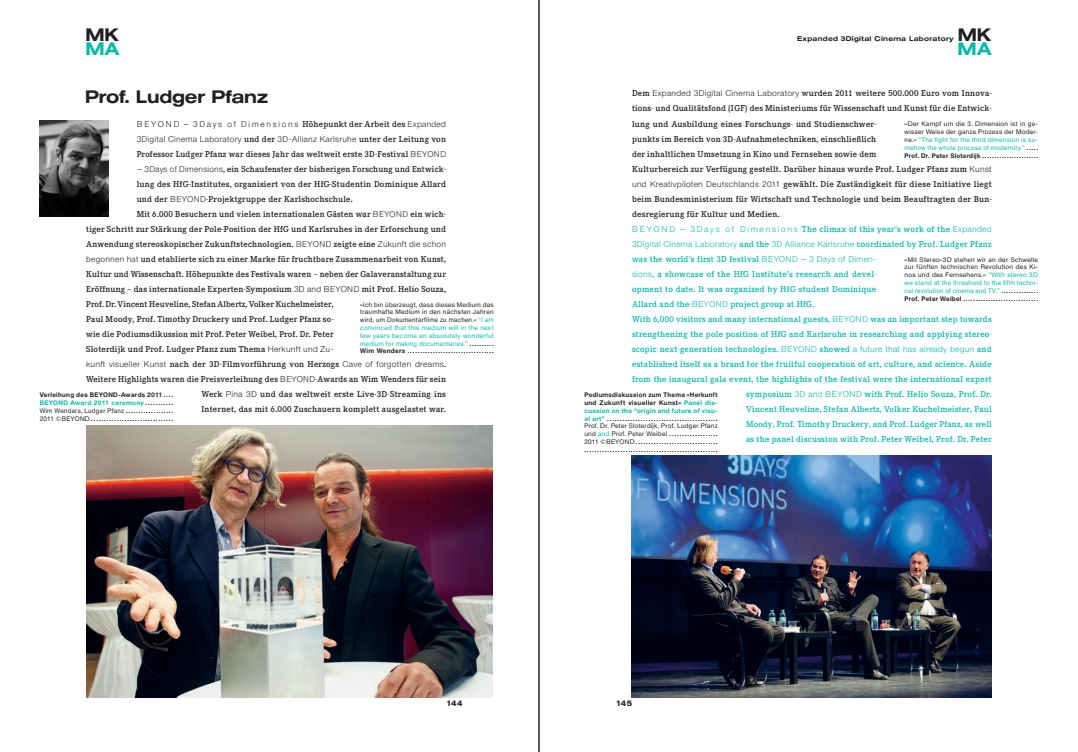
<style>
.page{position:relative;width:1078px;height:752px;background:#fff}
.page>*{position:absolute;margin:0;border:0;box-sizing:border-box;transform-origin:0 0}
.t1{font:500 18px "Helvetica Extended BQ";color:#231f20}
.t2{font:500 18px "Helvetica Extended BQ";color:#03b9ac}
.t3{font:500 8.4px/15px "Corporate EBQ";letter-spacing:.025em;color:#231f20;text-align:justify}
.t4{font:500 8.4px "Corporate EBQ";letter-spacing:.025em;color:#03b9ac}
.t5{font:300 8.3px/15px "Neue Helvetica BQ";letter-spacing:.03em;color:#231f20}
.t6{font:300 8.3px/15px "Neue Helvetica BQ";letter-spacing:.03em;color:#03b9ac}
.t7{font:500 8px "Helvetica Extended BQ";letter-spacing:.02em;color:#231f20}
.t8{font:500 6.8px "Helvetica Extended BQ";letter-spacing:.045em;color:#231f20}
.t9{font:700 6.5px/7.9px "Neue Helvetica BQ";letter-spacing:.045em;color:#231f20;text-align:justify}
.t10{font:6.5px/7.8px "Neue Helvetica BQ";letter-spacing:.045em;color:#231f20;text-align:justify}
.t11{font:6.5px/7.8px "Neue Helvetica BQ";letter-spacing:.045em;color:#03b9ac;text-align:justify}
.s1{font-family:"Corporate EBQ";font-weight:500;font-size:8.4px}
.s2{font-family:"Neue Helvetica BQ";font-weight:300;font-size:8.3px}
.s3{color:#231f20}
.s4{font-weight:700;color:#231f20}
.s5{color:#03b9ac}
.s6{font-weight:400}
.s7{font-weight:700}
.s8{font-weight:400;color:#03b9ac}
</style>
<div class="page">
<hr style="left:538px;top:0;width:1px;height:751px;background:#231f20">
<img style="left:40px;top:121px;width:68px;height:95px">
<img style="left:631px;top:455px;width:360px;height:241px">
<img style="left:86px;top:425px;width:406px;height:271px">
<h1 class="t1" style="left:85px;top:25px;width:35px">MK</h1>
<h1 class="t2" style="left:85px;top:39px;width:36px">MA</h1>
<h1 class="t1" style="left:85px;top:87px;width:184px">Prof. Ludger Pfanz</h1>
<p class="t5" style="left:137px;top:116px;width:311px">B E YO N D – 3Days of Dimensions <span class="s1">Höhepunkt der Arbeit des</span> Expanded<br>3Digital Cinema Laboratory <span class="s1">und der</span> 3D-Allianz Karlsruhe <span class="s1">unter der Leitung von</span></p>
<p class="t3" style="left:137px;top:146px;width:311px">Professor Ludger Pfanz war dieses Jahr das weltweit erste 3D-Festival <span class="s2">BEYOND</span></p>
<p class="t3" style="left:137px;top:161px;width:311px"><span class="s2">– 3Days of Dimensions</span>, ein Schaufenster der bisherigen Forschung und Entwick-</p>
<p class="t3" style="left:137px;top:176px;width:311px">lung des HfG-Institutes, organisiert von der HfG-Studentin Dominique Allard</p>
<p class="t3" style="left:137px;top:191px;width:218px">und der <span class="s2">BEYOND</span>-Projektgruppe der Karlshochschule.</p>
<p class="t3" style="left:137px;top:206px;width:311px">Mit 6.000 Besuchern und vielen internationalen Gästen war <span class="s2">BEYOND</span> ein wich-</p>
<p class="t3" style="left:86px;top:221px;width:361px">tiger Schritt zur Stärkung der Pole-Position der HfG und Karlsruhes in der Erforschung und</p>
<p class="t3" style="left:86px;top:236px;width:361px">Anwendung stereoskopischer Zukunftstechnologien. <span class="s2">BEYOND</span> zeigte eine <span class="s2">Zukunft die schon</span></p>
<p class="t3" style="left:86px;top:251px;width:361px"><span class="s2">begonnen hat</span> und etablierte sich zu einer Marke für fruchtbare Zusammenarbeit von Kunst,</p>
<p class="t3" style="left:86px;top:266px;width:361px">Kultur und Wissenschaft. Höhepunkte des Festivals waren – neben der Galaveranstaltung zur</p>
<p class="t3" style="left:86px;top:281px;width:361px">Eröffnung – das internationale Experten-Symposium <span class="s2">3D and BEYOND</span> mit Prof. Helio Souza,</p>
<p class="t3" style="left:86px;top:296px;width:249px">Prof. Dr. Vincent Heuveline, Stefan Albertz, Volker Kuchelmeister,</p>
<p class="t3" style="left:86px;top:311px;width:249px">Paul Moody, Prof. Timothy Druckery und Prof. Ludger Pfanz so-</p>
<p class="t3" style="left:86px;top:326px;width:249px">wie die Podiumsdikussion mit Prof. Peter Weibel, Prof. Dr. Peter</p>
<p class="t3" style="left:86px;top:341px;width:249px">Sloterdijk und Prof. Ludger Pfanz zum Thema <span class="s2">Herkunft und Zu-</span></p>
<p class="t5" style="left:86px;top:356px;width:361px">kunft visueller Kunst <span class="s1">nach der 3D-Filmvorführung von Herzogs</span> Cave of forgotten dreams<span class="s1">.</span></p>
<p class="t3" style="left:201px;top:371px;width:246px;text-indent:-115px">Weitere Highlights waren die Preisverleihung des <span class="s2">BEYOND</span>-Awards an Wim Wenders für sein Werk <span class="s2">Pina 3D</span> und das weltweit erste Live-3D-Streaming ins Internet, das mit 6.000 Zuschauern komplett ausgelastet war.</p>
<p class="t11" style="left:360px;top:300px;width:135px"><span class="s3">»Ich bin überzeugt, dass dieses Medium das traumhafte Medium in den nächsten Jahren wird, um Dokumentarfilme zu machen.«</span> “I am convinced that this medium will in the next few years become an absolutely wonderful medium for making documentaries.” <span class="s4">..........<br>Wim Wenders ..................................</span></p>
<p class="t9" style="left:40px;top:390px;width:135px">Verleihung des BEYOND-Awards 2011 ....<br><span class="s5">BEYOND Award 2011 ceremony</span> ...........<br><span class="s6">Wim Wenders, Ludger Pfanz</span> ...................<br><span class="s6">2011 © BEYOND</span> ................................</p>
<h1 class="t1" style="left:957px;top:25px;width:35px">MK</h1>
<h1 class="t2" style="left:957px;top:39px;width:36px">MA</h1>
<p class="t8" style="left:797px;top:35px;width:158px">Expanded 3Digital Cinema Laboratory</p>
<p class="t3" style="left:632px;top:86px;width:361px;text-align:left">Dem <span class="s2">Expanded 3Digital Cinema Laboratory</span> wurden 2011 weitere 500.000 Euro vom Innova&shy;tions- und Qualitätsfond (IGF) des Ministeriums für Wissenschaft und Kunst für die Entwick&shy;lung und Ausbildung eines Forschungs- und Studienschwer-<br>punkts im Bereich von 3D-Aufnahmetechniken, einschließlich<br>der inhaltlichen Umsetzung in Kino und Fernsehen sowie dem<br>Kulturbereich zur Verfügung gestellt. Darüber hinaus wurde Prof. Ludger Pfanz zum <span class="s2">Kunst und Kreativpiloten Deutschlands 2011</span> gewählt. Die Zuständigkeit für diese Initiative liegt beim Bundesministerium für Wirtschaft und Technologie und beim Beauftragten der Bun&shy;desregierung für Kultur und Medien.</p>
<p class="t6" style="left:632px;top:221px;width:361px">B E YO N D – 3 D a y s o f D i m e n s i o n s <span class="s1">The climax of this year’s work of the</span> Expanded<br>3Digital Cinema Laboratory <span class="s1">and the</span> 3D Alliance Karlsruhe <span class="s1">coordinated by Prof. Ludger Pfanz</span></p>
<p class="t4" style="left:632px;top:253px;width:246px">was the world’s first 3D festival <span class="s2">BEYOND – 3 Days of Dimen-</span></p>
<p class="t4" style="left:632px;top:268px;width:246px"><span class="s2">sions</span>, a showcase of the HfG Institute’s research and devel-</p>
<p class="t4" style="left:632px;top:283px;width:246px">opment to date. It was organized by HfG student Dominique</p>
<p class="t4" style="left:632px;top:298px;width:184px">Allard and the <span class="s2">BEYOND</span> project group at HfG.</p>
<p class="t4" style="left:632px;top:313px;width:361px">With 6,000 visitors and many international guests, <span class="s2">BEYOND</span> was an important step towards</p>
<p class="t4" style="left:632px;top:328px;width:361px">strengthening the pole position of HfG and Karlsruhe in researching and applying stereo-</p>
<p class="t4" style="left:632px;top:343px;width:361px">scopic next-generation technologies. <span class="s2">BEYOND</span> showed <span class="s2">a future that has already begun</span> and</p>
<p class="t4" style="left:632px;top:358px;width:361px">established itself as a brand for the fruitful cooperation of art, culture, and science. Aside</p>
<p class="t4" style="left:632px;top:373px;width:361px">from the inaugural gala event, the highlights of the festival were the international expert</p>
<p class="t4" style="left:746px;top:388px;width:247px">symposium <span class="s2">3D and BEYOND</span> with Prof. Helio Souza, Prof. Dr.</p>
<p class="t4" style="left:746px;top:403px;width:247px">Vincent Heuveline, Stefan Albertz, Volker Kuchelmeister, Paul</p>
<p class="t4" style="left:746px;top:418px;width:247px">Moody, Prof. Timothy Druckery, and Prof. Ludger Pfanz, as well</p>
<p class="t4" style="left:746px;top:433px;width:247px">as the panel discussion with Prof. Peter Weibel, Prof. Dr. Peter</p>
<p class="t10" style="left:904px;top:120px;width:135px">»Der Kampf um die 3. Dimension ist in ge&shy;wisser Weise der ganze Prozess der Moder&shy;ne.« <span class="s5">“The fight for the third dimension is so&shy;mehow the whole process of modernity.”</span> <span class="s7">.....<br>Prof. Dr. Peter Sloterdijk .......................</span></p>
<p class="t10" style="left:904px;top:255px;width:135px">»Mit Stereo-3D stehen wir an der Schwelle zur fünften technischen Revolution des Ki&shy;nos und des Fernsehens.« <span class="s5">“With stereo 3D we stand at the threshold to the fifth techni&shy;cal revolution of cinema and TV.”</span> <span class="s7">...............<br>Prof. Peter Weibel ..............................</span></p>
<p class="t9" style="left:584px;top:390px;width:135px">Podiumsdiskussion zum Thema »Herkunft und Zukunft visueller Kunst« <span class="s5">Panel dis&shy;cussion on the “origin and future of visu&shy;al art”</span> ...........................................<br><span class="s6">Prof. Dr. Peter Sloterdijk, Prof. Ludger Pfanz und</span> <span class="s8">and</span> <span class="s6">Prof. Peter Weibel</span> ...................<br><span class="s6">2011 © BEYOND</span> ................................ ....................................................</p>
<p class="t7" style="left:446px;top:698px;width:18px">144</p>
<p class="t7" style="left:615px;top:699px;width:18px">145</p>
</div>
